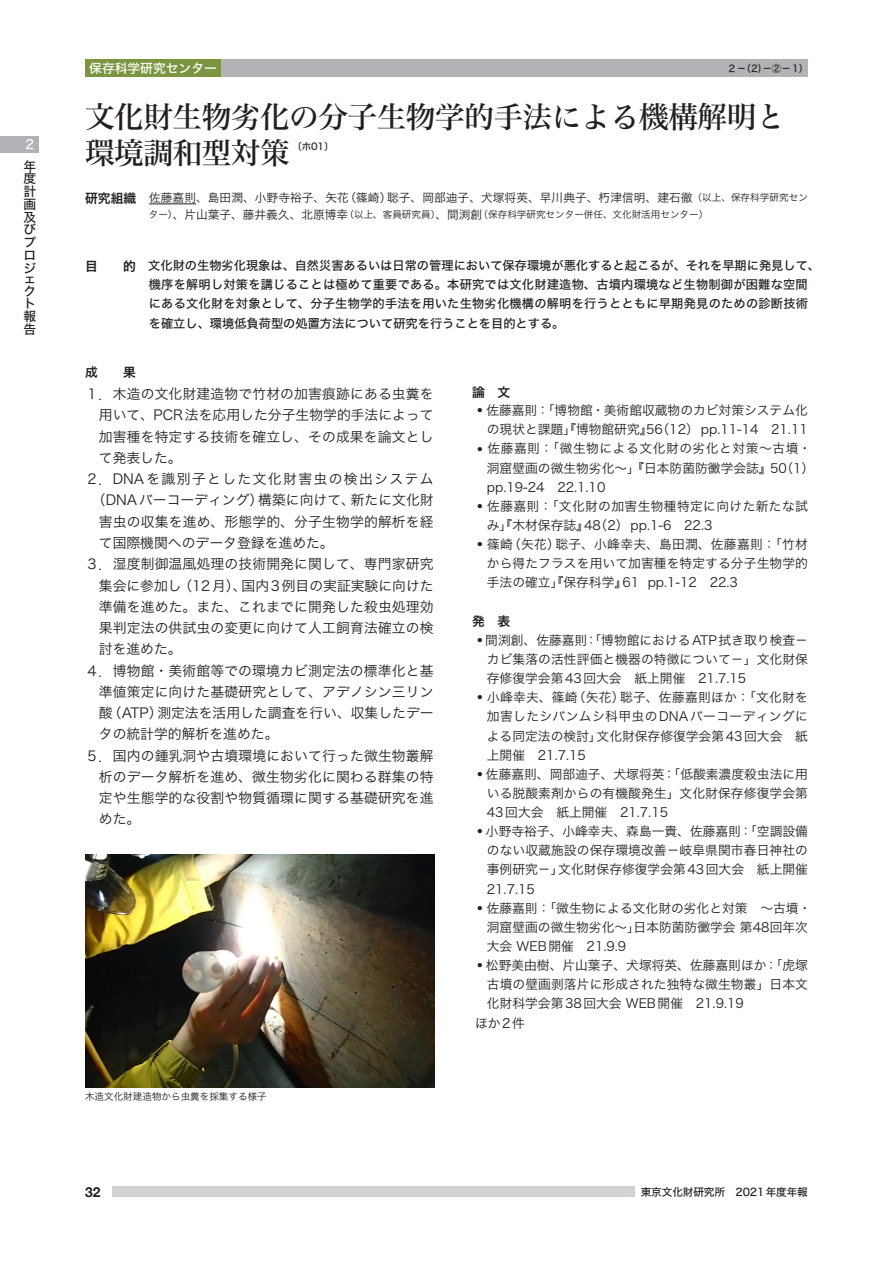
<style>
.page{position:relative;width:893px;height:1263px;background:#fff}
.page>*{position:absolute;margin:0;border:0;box-sizing:border-box;transform-origin:0 0}
.t1{font:29.7px/36.2px "Hira Min Std W5";letter-spacing:-.02em;color:#231f20}
._3_5_-3_5{font:13.8px/21.3px "Hira Kaku Pro N W3";letter-spacing:.01em;color:#231f20;text-align:justify}
._3_5_-3_5-2{font:13.8px "Hira Kaku Pro N W3";letter-spacing:.1em;color:#231f20}
.t2{font:700 13.8px "Helvetica Neue";color:#231f20}
._3_5_-3_5-3{font:12.75px/19.2px "Hira Kaku Pro N W3";color:#231f20;text-align:justify}
._3_5_-3_5-4{font:12.75px/19.2px "Hira Kaku Pro N W3";letter-spacing:.03em;color:#231f20}
.t3{font:12.75px/12.8px "Hira Kaku Std W5";color:#231f20;text-align:justify}
.t4{font:12.75px/21.3px "Hira Kaku Std W5";color:#fff}
._3_5_-3_5-5{font:12.75px "Hira Kaku Pro N W6";color:#231f20}
.t5{font:12.15px/19px "Hira Kaku Std W5";letter-spacing:.02em;color:#231f20}
.t6{font:11.7px "Hira Kaku Pro N W3";letter-spacing:.005em;color:#231f20}
.t7{font:10.65px "Hira Kaku Std W5";letter-spacing:-.01em;color:#231f20}
.本文{font:9.6px "Hira Kaku Pro N W3";color:#231f20}
.t8{font:9.6px "Hira Kaku Std W5";color:#231f20}
.s1{color:#231f20}
.s2{font-family:"Hira Kaku Pro N W6";font-size:12.75px}
.s3{font-size:9.6px}
.s4{font-size:11.7px}
</style>
<div class="page">
<div style="left:112px;top:1186px;width:522px;height:11px;background:#d1d2d4"></div>
<div style="left:0;top:136px;width:38px;height:17px;background:#b2b3b7"></div>
<div style="left:85px;top:60px;width:136px;height:17px;background:#7b9540"></div>
<div style="left:221px;top:60px;width:587px;height:17px;background:#b2b3b7"></div>
<hr style="left:149px;top:204px;width:47px;height:1px;background:#231f20">
<img style="left:85px;top:855px;width:349px;height:232px">
<p class="t4" style="left:23px;top:134px;width:14px">２<span class="s1">年</span></p>
<p class="t3" style="left:23px;top:172px;width:14px">度計画及びプロジ</p>
<p class="t3" style="left:23px;top:272px;width:14px">ェクト報告</p>
<p class="t4" style="left:89px;top:58px;width:129px">保存科学研究センター</p>
<p class="t8" style="left:727px;top:61px;width:83px">２－（2）－②－1）</p>
<p class="t1" style="left:85px;top:99px;width:702px">文化財生物劣化の分子生物学的手法による機構解明と環境調和型対策</p>
<p class="t8" style="left:292px;top:139px;width:43px">〔ホ01〕</p>
<p class="t6" style="left:85px;top:187px;width:724px"><span class="s2">研究組織　</span>佐藤嘉則、島田潤、小野寺裕子、矢花（篠崎）聡子、岡部迪子、犬塚将英、早川典子、朽津信明、建石徹<span class="s3">（以上、保存科学研究セン</span></p>
<p class="本文" style="left:149px;top:206px;width:561px">ター）<span class="s4">、片山葉子、藤井義久、北原博幸</span>（以上、客員研究員）<span class="s4">、間渕創</span>（保存科学研究センター併任、文化財活用センター）</p>
<p class="t5" style="left:149px;top:256px;width:673px;text-indent:-64px"><span class="s2">目　　的</span> 文化財の生物劣化現象は、自然災害あるいは日常の管理において保存環境が悪化すると起こるが、それを早期に発見して、機序を解明し対策を講じることは極めて重要である。本研究では文化財建造物、古墳内環境など生物制御が困難な空間にある文化財を対象として、分子生物学的手法を用いた生物劣化機構の解明を行うとともに早期発見のための診断技術を確立し、環境低負荷型の処置方法について研究を行うことを目的とする。</p>
<p class="_3_5_-3_5-5" style="left:85px;top:361px;width:53px">成　　果</p>
<p class="_3_5_-3_5" style="left:99px;top:382px;width:336px;text-indent:-14px">１．木造の文化財建造物で竹材の加害痕跡にある虫糞を用いて、PCR法を応用した分子生物学的手法によって加害種を特定する技術を確立し、その成果を論文として発表した。</p>
<p class="_3_5_-3_5-2" style="left:85px;top:467px;width:350px">２．DNAを識別子とした文化財害虫の検出システム</p>
<p class="_3_5_-3_5" style="left:92px;top:489px;width:343px">（DNAバーコーディング）構築に向けて、新たに文化財</p>
<p class="_3_5_-3_5" style="left:99px;top:510px;width:336px">害虫の収集を進め、形態学的、分子生物学的解析を経</p>
<p class="_3_5_-3_5" style="left:99px;top:531px;width:236px">て国際機関へのデータ登録を進めた。</p>
<p class="_3_5_-3_5" style="left:99px;top:552px;width:336px;text-indent:-14px">３．湿度制御温風処理の技術開発に関して、専門家研究集会に参加し（12月）、国内3例目の実証実験に向けた準備を進めた。また、これまでに開発した殺虫処理効果判定法の供試虫の変更に向けて人工飼育法確立の検討を進めた。</p>
<p class="_3_5_-3_5" style="left:99px;top:659px;width:336px;text-indent:-14px">４．博物館・美術館等での環境カビ測定法の標準化と基準値策定に向けた基礎研究として、アデノシン三リン酸（ATP）測定法を活用した調査を行い、収集したデータの統計学的解析を進めた。</p>
<p class="_3_5_-3_5" style="left:99px;top:744px;width:336px;text-indent:-14px">５．国内の鍾乳洞や古墳環境において行った微生物叢解析のデータ解析を進め、微生物劣化に関わる群集の特定や生態学的な役割や物質循環に関する基礎研究を進めた。</p>
<p class="本文" style="left:85px;top:1088px;width:183px">木造文化財建造物から虫糞を採集する様子</p>
<p class="_3_5_-3_5-5" style="left:472px;top:380px;width:40px">論　文</p>
<p class="_3_5_-3_5-3" style="left:476px;top:400px;width:333px;text-align:right"><sup>・</sup>佐藤嘉則：「博物館・美術館収蔵物のカビ対策システム化の現状と課題」『博物館研究』56（12） pp.11-14 21.11</p>
<p class="_3_5_-3_5-3" style="left:487px;top:438px;width:329px;text-align:left;text-indent:-11px"><sup>・</sup>佐藤嘉則：「微生物による文化財の劣化と対策～古墳・洞窟壁画の微生物劣化～」『日本防菌防黴学会誌』50（1）pp.19-24　22.1.10</p>
<p class="_3_5_-3_5-4" style="left:487px;top:496px;width:323px;text-indent:-11px"><sup>・</sup>佐藤嘉則：「文化財の加害生物種特定に向けた新たな試み」『木材保存誌』48（2） pp.1-6　22.3</p>
<p class="_3_5_-3_5-3" style="left:487px;top:534px;width:323px;text-indent:-11px"><sup>・</sup>篠崎（矢花）聡子、小峰幸夫、島田潤、佐藤嘉則：「竹材から得たフラスを用いて加害種を特定する分子生物学的手法の確立」『保存科学』61 pp.1-12　22.3</p>
<p class="_3_5_-3_5-5" style="left:472px;top:609px;width:40px">発　表</p>
<p class="_3_5_-3_5-3" style="left:487px;top:629px;width:323px;text-indent:-11px"><sup>・</sup>間渕創、佐藤嘉則：「博物館におけるATP拭き取り検査－カビ集落の活性評価と機器の特徴について－」文化財保存修復学会第43回大会　紙上開催　21.7.15</p>
<p class="_3_5_-3_5-3" style="left:487px;top:687px;width:323px;text-indent:-11px"><sup>・</sup>小峰幸夫、篠崎（矢花）聡子、佐藤嘉則ほか：「文化財を加害したシバンムシ科甲虫のDNAバーコーディングによる同定法の検討」文化財保存修復学会第43回大会　紙上開催　21.7.15</p>
<p class="_3_5_-3_5-3" style="left:487px;top:763px;width:323px;text-indent:-11px"><sup>・</sup>佐藤嘉則、岡部迪子、犬塚将英：「低酸素濃度殺虫法に用いる脱酸素剤からの有機酸発生」文化財保存修復学会第43回大会　紙上開催　21.7.15</p>
<p class="_3_5_-3_5-3" style="left:487px;top:821px;width:323px;text-indent:-11px"><sup>・</sup>小野寺裕子、小峰幸夫、森島一貴、佐藤嘉則：「空調設備のない収蔵施設の保存環境改善－岐阜県関市春日神社の事例研究－」文化財保存修復学会第43回大会　紙上開催21.7.15</p>
<p class="_3_5_-3_5-3" style="left:487px;top:897px;width:326px;text-align:left;text-indent:-11px"><sup>・</sup>佐藤嘉則：「微生物による文化財の劣化と対策　～古墳・洞窟壁画の微生物劣化～」日本防菌防黴学会 第48回年次大会 WEB開催　21.9.9</p>
<p class="_3_5_-3_5-3" style="left:487px;top:955px;width:323px;text-indent:-11px"><sup>・</sup>松野美由樹、片山葉子、犬塚将英、佐藤嘉則ほか：「虎塚古墳の壁画剥落片に形成された独特な微生物叢」日本文化財科学会第38回大会 WEB開催　21.9.19　　　　</p>
<p class="_3_5_-3_5-3" style="left:462px;top:1012px;width:64px">　ほか2件</p>
<p class="t2" style="left:85px;top:1183px;width:17px">32</p>
<p class="t7" style="left:641px;top:1184px;width:169px">東京文化財研究所　2021年度年報</p>
</div>
